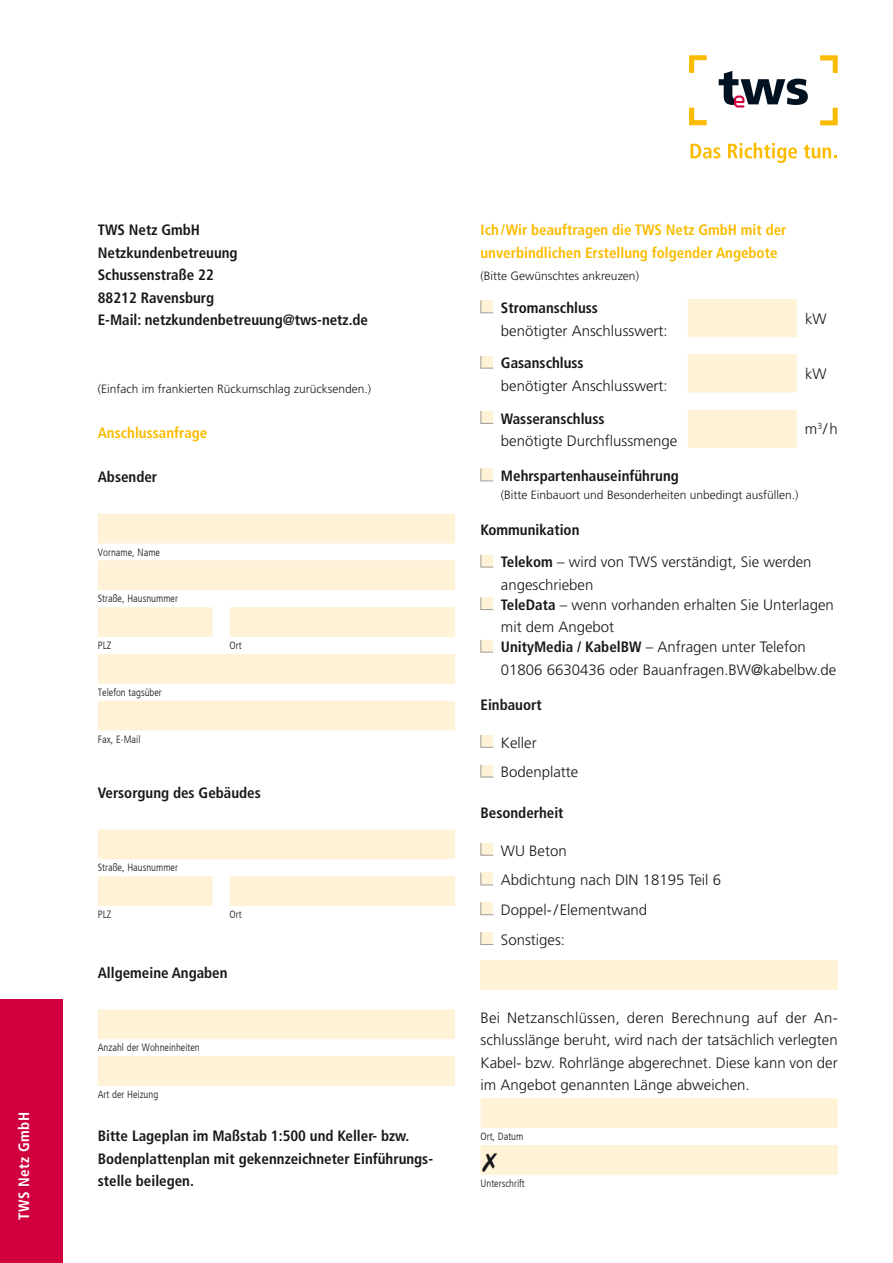
<style>
.page{position:relative;width:893px;height:1263px;background:#fff}
.page>*{position:absolute;margin:0;border:0;box-sizing:border-box;transform-origin:0 0}
.t1{font:300 15px/22.5px "Frutiger";color:#1a171c}
.t2{font:700 condensed 15px/22.5px "Frutiger LT Com";color:#1a171c}
.t3{font:700 condensed 15px/22.5px "Frutiger LT Com";color:#fabb00}
.t4{font:700 condensed 15px "Frutiger LT Com";letter-spacing:.03em;color:#fff}
.t5{font:300 12px "Frutiger";color:#1a171c}
.t6{font:300 condensed 10.5px "Frutiger LT Com";color:#1a171c}
.s1{font-weight:700;font-stretch:condensed}
</style>
<div class="page">
<svg style="left:719px;top:71px;width:89px;height:37px"></svg>
<svg style="left:689px;top:55px;width:18px;height:70px"></svg>
<svg style="left:820px;top:55px;width:18px;height:70px"></svg>
<svg style="left:690px;top:144px;width:30px;height:14px"></svg>
<svg style="left:728px;top:143px;width:69px;height:20px"></svg>
<svg style="left:804px;top:145px;width:32px;height:13px"></svg>
<svg style="left:688px;top:299px;width:109px;height:149px"></svg>
<svg style="left:480px;top:300px;width:14px;height:14px"></svg>
<svg style="left:480px;top:355px;width:14px;height:14px"></svg>
<svg style="left:480px;top:411px;width:14px;height:13px"></svg>
<svg style="left:480px;top:468px;width:14px;height:14px"></svg>
<svg style="left:480px;top:735px;width:14px;height:13px"></svg>
<svg style="left:480px;top:764px;width:14px;height:14px"></svg>
<div style="left:480px;top:960px;width:358px;height:29px;background:#fff2d6"></div>
<svg style="left:480px;top:843px;width:14px;height:13px"></svg>
<svg style="left:480px;top:872px;width:14px;height:14px"></svg>
<svg style="left:480px;top:902px;width:14px;height:13px"></svg>
<svg style="left:480px;top:932px;width:14px;height:13px"></svg>
<div style="left:0;top:999px;width:63px;height:264px;background:#cf003d"></div>
<svg style="left:98px;top:514px;width:357px;height:216px;fill:#fff2d6"></svg>
<svg style="left:98px;top:829px;width:357px;height:77px"></svg>
<svg style="left:98px;top:1009px;width:357px;height:77px"></svg>
<svg style="left:480px;top:554px;width:14px;height:14px"></svg>
<svg style="left:480px;top:597px;width:14px;height:13px"></svg>
<svg style="left:480px;top:639px;width:14px;height:14px"></svg>
<svg style="left:480px;top:1098px;width:358px;height:77px"></svg>
<p class="t4" style="left:15px;top:1220px;width:110px;rotate:-90deg">TWS Netz GmbH</p>
<p class="t2" style="left:98px;top:219px;width:272px">TWS Netz GmbH<br>Netzkundenbetreuung<br>Schussenstraße 22<br>88212 Ravensburg<br>E-Mail: netzkundenbetreuung@tws-netz.de</p>
<p class="t5" style="left:98px;top:382px;width:275px">(Einfach im frankierten Rückumschlag zurücksenden.)</p>
<p class="t3" style="left:98px;top:421px;width:111px">Anschlussanfrage</p>
<p class="t2" style="left:98px;top:466px;width:61px">Absender</p>
<p class="t6" style="left:98px;top:546px;width:64px">Vorname, Name</p>
<p class="t6" style="left:98px;top:593px;width:82px">Straße, Hausnummer</p>
<p class="t6" style="left:98px;top:639px;width:15px">PLZ</p>
<p class="t6" style="left:230px;top:639px;width:14px">Ort</p>
<p class="t6" style="left:98px;top:686px;width:66px">Telefon tagsüber</p>
<p class="t6" style="left:98px;top:733px;width:44px">Fax, E-Mail</p>
<p class="t2" style="left:98px;top:782px;width:165px">Versorgung des Gebäudes</p>
<p class="t6" style="left:98px;top:862px;width:82px">Straße, Hausnummer</p>
<p class="t6" style="left:98px;top:908px;width:15px">PLZ</p>
<p class="t6" style="left:230px;top:908px;width:14px">Ort</p>
<p class="t2" style="left:98px;top:962px;width:131px">Allgemeine Angaben</p>
<p class="t6" style="left:98px;top:1042px;width:104px">Anzahl der Wohneinheiten</p>
<p class="t6" style="left:98px;top:1088px;width:62px">Art der Heizung</p>
<p class="t2" style="left:98px;top:1125px;width:337px">Bitte Lageplan im Maßstab 1:500 und Keller- bzw.<br>Bodenplattenplan mit gekennzeichneter Einführungs&shy;stelle beilegen.</p>
<p class="t3" style="left:480px;top:219px;width:307px">Ich/Wir beauftragen die TWS Netz GmbH mit der unverbindlichen Erstellung folgender Angebote</p>
<p class="t5" style="left:480px;top:269px;width:160px">(Bitte Gewünschtes ankreuzen)</p>
<p class="t2" style="left:501px;top:297px;width:99px">Stromanschluss</p>
<p class="t1" style="left:501px;top:319px;width:168px">benötigter Anschlusswert:</p>
<p class="t2" style="left:501px;top:352px;width:84px">Gasanschluss</p>
<p class="t1" style="left:501px;top:375px;width:168px">benötigter Anschlusswert:</p>
<p class="t2" style="left:501px;top:407px;width:105px">Wasseranschluss</p>
<p class="t1" style="left:501px;top:430px;width:178px">benötigte Durchflussmenge</p>
<p class="t1" style="left:805px;top:307px;width:23px">kW</p>
<p class="t1" style="left:805px;top:363px;width:23px">kW</p>
<p class="t1" style="left:805px;top:418px;width:34px">m<sup>3</sup>/h</p>
<p class="t2" style="left:501px;top:465px;width:179px">Mehrspartenhauseinführung</p>
<p class="t5" style="left:501px;top:488px;width:299px">(Bitte Einbauort und Besonderheiten unbedingt ausfüllen.)</p>
<p class="t2" style="left:480px;top:518px;width:100px">Kommunikation</p>
<p class="t1" style="left:501px;top:551px;width:312px"><span class="s1">Telekom</span> – wird von TWS verständigt, Sie werden angeschrieben</p>
<p class="t1" style="left:501px;top:594px;width:334px"><span class="s1">TeleData</span> – wenn vorhanden erhalten Sie Unterlagen mit dem Angebot</p>
<p class="t1" style="left:501px;top:636px;width:337px"><span class="s1">UnityMedia / KabelBW</span> – Anfragen unter Telefon<br>01806 6630436 oder Bauanfragen.BW@kabelbw.de</p>
<p class="t2" style="left:480px;top:693px;width:63px">Einbauort</p>
<p class="t1" style="left:501px;top:728px;width:79px;line-height:29.7px">Keller<br>Bodenplatte</p>
<p class="t2" style="left:480px;top:801px;width:85px">Besonderheit</p>
<p class="t1" style="left:501px;top:836px;width:222px;line-height:29.7px">WU Beton<br>Abdichtung nach DIN 18195 Teil 6<br>Doppel-/Elementwand<br>Sonstiges:</p>
<p class="t1" style="left:480px;top:1006px;width:359px;text-align:justify">Bei Netzanschlüssen, deren Berechnung auf der An&shy;schlusslänge beruht, wird nach der tatsächlich verlegten Kabel- bzw. Rohrlänge abgerechnet. Diese kann von der im Angebot genannten Länge abweichen.</p>
<p class="t6" style="left:480px;top:1130px;width:44px">Ort, Datum</p>
<p class="t6" style="left:480px;top:1177px;width:46px">Unterschrift</p>
</div>
